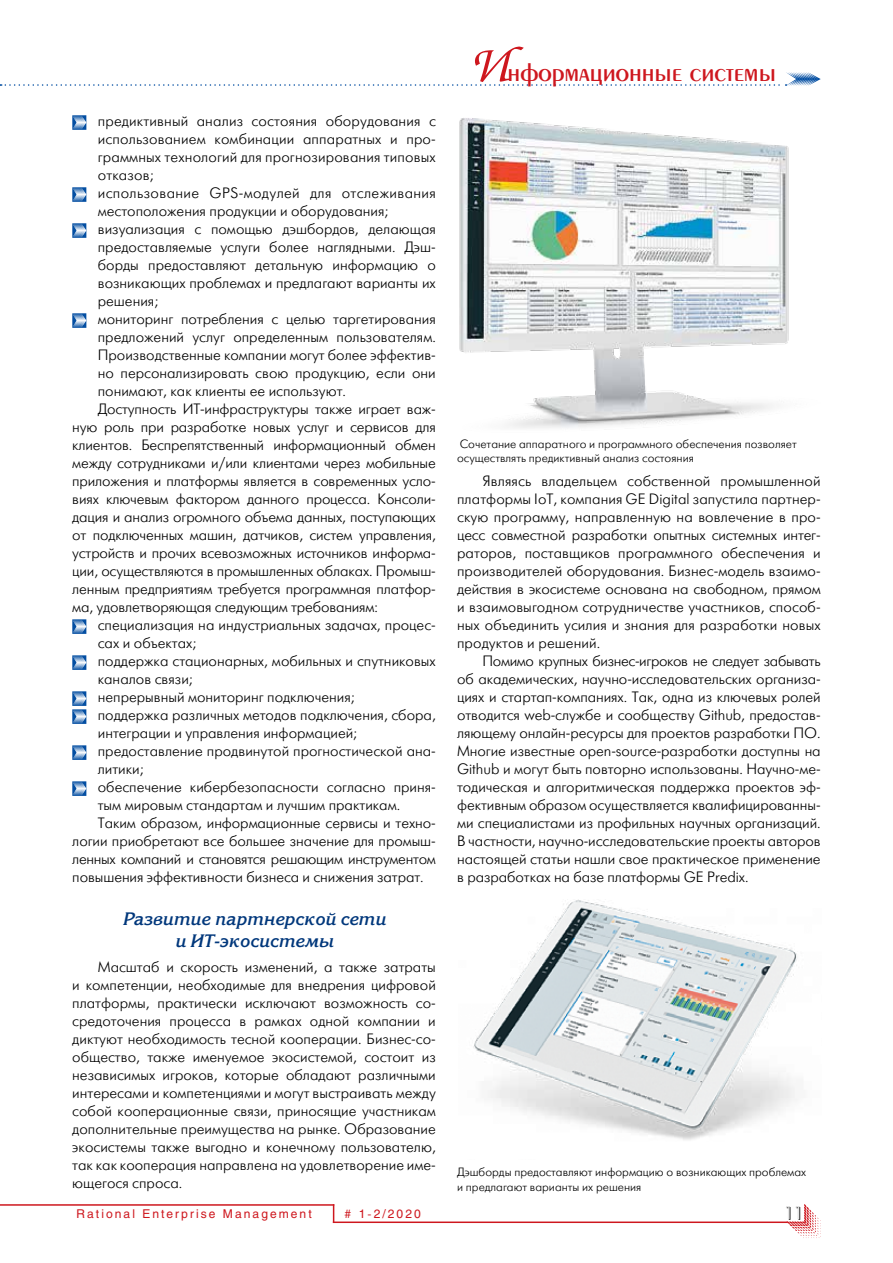
<style>
.page{position:relative;width:893px;height:1263px;background:#fff}
.page>*{position:absolute;margin:0;border:0;box-sizing:border-box;transform-origin:0 0}
.t1{font:27px "Penta Demi";color:#ce171e}
.t2{font:italic 700 18px/21.6px "Korinna C";color:#00377b;text-align:center}
.t3{font:18px "Futuris Shadow C";color:#000}
.t4{font:15px/18px "Futuris Light C";color:#000;text-align:justify}
.t5{font:15px "Futuris Light C";letter-spacing:-.02em;color:#000}
.t6{font:15px "Futuris Light C";letter-spacing:.025em;color:#000}
.t7{font:12px/14.4px "Futuris Light C";color:#000}
.t8{font:12px "Helios";letter-spacing:.17em;color:#ce171e}
.s1{font-family:"Zapf Chancery C";font-size:54px}
</style>
<div class="page">
<svg style="left:787px;top:1204px;width:34px;height:34px"></svg>
<hr style="left:0;top:1204px;width:334px;height:2px;background:#ce171e">
<svg style="left:333px;top:1206px;width:1px;height:15px"></svg>
<hr style="left:333px;top:1221px;width:455px;height:2px;background:#ce171e">
<svg style="left:0;top:72px;width:821px;height:14px"></svg>
<svg style="left:72px;top:115px;width:14px;height:15px"></svg>
<svg style="left:72px;top:187px;width:14px;height:15px"></svg>
<svg style="left:72px;top:223px;width:14px;height:15px"></svg>
<svg style="left:72px;top:313px;width:14px;height:15px"></svg>
<svg style="left:72px;top:619px;width:14px;height:15px"></svg>
<svg style="left:72px;top:655px;width:14px;height:15px"></svg>
<svg style="left:72px;top:691px;width:14px;height:33px"></svg>
<svg style="left:72px;top:745px;width:14px;height:15px"></svg>
<svg style="left:72px;top:781px;width:14px;height:15px"></svg>
<img style="left:473px;top:900px;width:324px;height:240px">
<img style="left:459px;top:118px;width:330px;height:310px">
<p class="t4" style="left:98px;top:112px;width:340px">предиктивный анализ состояния оборудования с</p>
<p class="t4" style="left:98px;top:130px;width:340px">использованием комбинации аппаратных и про-</p>
<p class="t4" style="left:98px;top:148px;width:340px">граммных технологий для прогнозирования типовых</p>
<p class="t4" style="left:98px;top:166px;width:57px">отказов;</p>
<p class="t6" style="left:98px;top:185px;width:340px">использование GPS-модулей для отслеживания</p>
<p class="t4" style="left:98px;top:202px;width:292px">местоположения продукции и оборудования;</p>
<p class="t4" style="left:98px;top:220px;width:340px">визуализация с помощью дэшбордов, делающая</p>
<p class="t4" style="left:98px;top:238px;width:340px">предоставляемые услуги более наглядными. Дэш-</p>
<p class="t4" style="left:98px;top:256px;width:340px">борды предоставляют детальную информацию о</p>
<p class="t4" style="left:98px;top:274px;width:340px">возникающих проблемах и предлагают варианты их</p>
<p class="t4" style="left:98px;top:292px;width:62px">решения;</p>
<p class="t4" style="left:98px;top:310px;width:340px">мониторинг потребления с целью таргетирования</p>
<p class="t4" style="left:98px;top:328px;width:340px">предложений услуг определенным пользователям.</p>
<p class="t4" style="left:98px;top:346px;width:340px">Производственные компании могут более эффектив-</p>
<p class="t4" style="left:98px;top:364px;width:340px">но персонализировать свою продукцию, если они</p>
<p class="t4" style="left:98px;top:382px;width:250px">понимают, как клиенты ее используют.</p>
<p class="t4" style="left:98px;top:400px;width:340px">Доступность ИТ-инфраструктуры также играет важ-</p>
<p class="t4" style="left:72px;top:418px;width:365px">ную роль при разработке новых услуг и сервисов для</p>
<p class="t4" style="left:72px;top:436px;width:365px">клиентов. Беспрепятственный информационный обмен</p>
<p class="t4" style="left:72px;top:454px;width:365px">между сотрудниками и/или клиентами через мобильные</p>
<p class="t4" style="left:72px;top:472px;width:365px">приложения и платформы является в современных усло-</p>
<p class="t4" style="left:72px;top:490px;width:365px">виях ключевым фактором данного процесса. Консоли-</p>
<p class="t4" style="left:72px;top:508px;width:365px">дация и анализ огромного объема данных, поступающих</p>
<p class="t4" style="left:72px;top:526px;width:365px">от подключенных машин, датчиков, систем управления,</p>
<p class="t4" style="left:72px;top:544px;width:365px">устройств и прочих всевозможных источников информа-</p>
<p class="t4" style="left:72px;top:562px;width:365px">ции, осуществляются в промышленных облаках. Промыш-</p>
<p class="t4" style="left:72px;top:580px;width:365px">ленным предприятиям требуется программная платфор-</p>
<p class="t4" style="left:72px;top:598px;width:307px">ма, удовлетворяющая следующим требованиям:</p>
<p class="t4" style="left:98px;top:616px;width:340px">специализация на индустриальных задачах, процес-</p>
<p class="t4" style="left:98px;top:634px;width:100px">сах и объектах;</p>
<p class="t4" style="left:98px;top:652px;width:340px">поддержка стационарных, мобильных и спутниковых</p>
<p class="t4" style="left:98px;top:670px;width:96px">каналов связи;</p>
<p class="t4" style="left:98px;top:688px;width:258px">непрерывный мониторинг подключения;</p>
<p class="t4" style="left:98px;top:706px;width:340px">поддержка различных методов подключения, сбора,</p>
<p class="t4" style="left:98px;top:724px;width:261px">интеграции и управления информацией;</p>
<p class="t4" style="left:98px;top:742px;width:340px">предоставление продвинутой прогностической ана-</p>
<p class="t4" style="left:98px;top:760px;width:47px">литики;</p>
<p class="t4" style="left:98px;top:778px;width:340px">обеспечение кибербезопасности согласно приня-</p>
<p class="t4" style="left:98px;top:796px;width:304px">тым мировым стандартам и лучшим практикам.</p>
<p class="t4" style="left:98px;top:814px;width:340px">Таким образом, информационные сервисы и техно-</p>
<p class="t4" style="left:72px;top:832px;width:365px">логии приобретают все большее значение для промыш-</p>
<p class="t5" style="left:72px;top:851px;width:365px">ленных компаний и становятся решающим инструментом</p>
<p class="t4" style="left:72px;top:868px;width:353px">повышения эффективности бизнеса и снижения затрат.</p>
<p class="t2" style="left:122px;top:909px;width:265px">Развитие партнерской сети и ИТ-экосистемы</p>
<p class="t4" style="left:72px;top:958px;width:365px;text-indent:26px">Масштаб и скорость изменений, а также затраты и компетенции, необходимые для внедрения цифровой платформы, практически исключают возможность со&shy;средоточения процесса в рамках одной компании и диктуют необходимость тесной кооперации. Бизнес-со&shy;общество, также именуемое экосистемой, состоит из независимых игроков, которые обладают различными интересами и компетенциями и могут выстраивать между собой кооперационные связи, приносящие участникам дополнительные преимущества на рынке. Образование экосистемы также выгодно и конечному пользователю, так как кооперация направлена на удовлетворение име&shy;ющегося спроса.</p>
<p class="t8" style="left:77px;top:1207px;width:237px">Rational Enterprise Management</p>
<p class="t8" style="left:345px;top:1207px;width:78px"># 1-2/2020</p>
<h1 class="t1" style="left:469px;top:59px;width:309px"><span class="s1">И</span>нформационные системы</h1>
<p class="t7" style="left:457px;top:437px;width:341px">Сочетание аппаратного и программного обеспечения позволяет осуществлять предиктивный анализ состояния</p>
<p class="t4" style="left:457px;top:472px;width:365px;text-indent:26px">Являясь владельцем собственной промышленной платформы IoT, компания GE Digital запустила партнер&shy;скую программу, направленную на вовлечение в про&shy;цесс совместной разработки опытных системных интег&shy;раторов, поставщиков программного обеспечения и производителей оборудования. Бизнес-модель взаимо&shy;действия в экосистеме основана на свободном, прямом и взаимовыгодном сотрудничестве участников, способ&shy;ных объединить усилия и знания для разработки новых продуктов и решений.</p>
<p class="t4" style="left:457px;top:652px;width:365px;text-indent:26px">Помимо крупных бизнес-игроков не следует забывать об академических, научно-исследовательских организа&shy;циях и стартап-компаниях. Так, одна из ключевых ролей отводится web-службе и сообществу Github, предостав&shy;ляющему онлайн-ресурсы для проектов разработки ПО.<br>Многие известные open-source-разработки доступны на Github и могут быть повторно использованы. Научно-ме&shy;тодическая и алгоритмическая поддержка проектов эф&shy;фективным образом осуществляется квалифицированны&shy;ми специалистами из профильных научных организаций.<br>В частности, научно-исследовательские проекты авторов настоящей статьи нашли свое практическое применение в разработках на базе платформы GE Predix.</p>
<p class="t7" style="left:457px;top:1165px;width:351px">Дэшборды предоставляют информацию о возникающих проблемах и предлагают варианты их решения</p>
<p class="t3" style="left:784px;top:1204px;width:21px">11</p>
</div>
